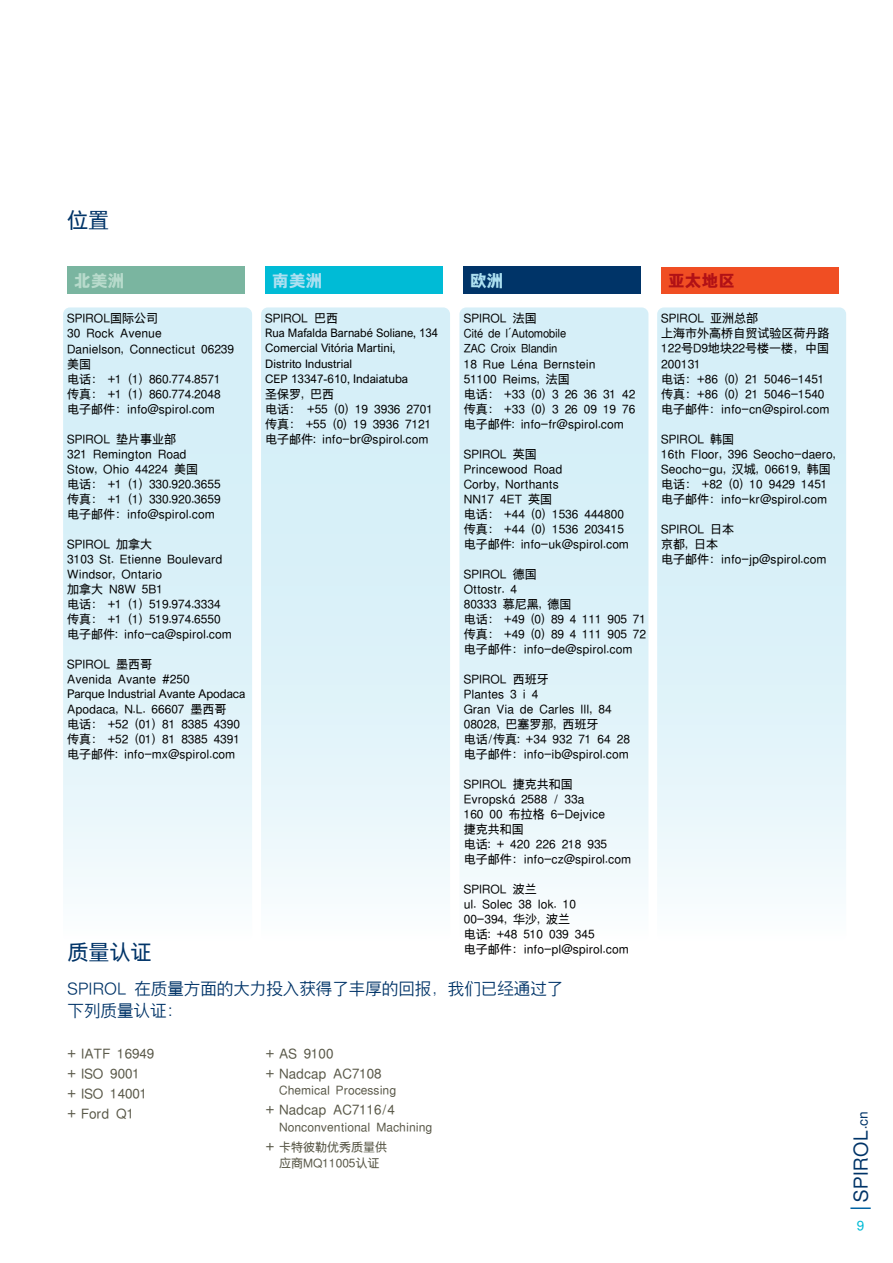
<style>
.page{position:relative;width:893px;height:1263px;background:#fff}
.page>*{position:absolute;margin:0;border:0;box-sizing:border-box;transform-origin:0 0}
.t1{font:21px "Tensentype Jia Li Zhong Hei GB18030";color:#003468}
.t2{font:19.5px "Tensentype Jia Li Zhong Hei GB18030";letter-spacing:.02em;color:#003468}
.t3{font:16.5px/22.5px "Tensentype Jia Li Xi Hei GB18030";color:#003468}
.t4{font:16.5px "Tensentype Jia Li Cu Hei GB18030";color:#ade0f1}
.t5{font:16.5px "Tensentype Jia Li Cu Hei GB18030";color:#b11116}
.t6{font:16.5px "Tensentype Jia Li Cu Hei GB18030";color:#b8dbcc}
.t7{font:13.5px/19.8px "Tensentype Jia Li Zhong Hei GB18030";color:#585747}
.t8{font:13.5px "Tensentype Jia Li Zhong Hei GB18030";color:#00bbd6}
.t9{font:12px/15px "Tensentype Jia Li Zhong Hei GB18030";color:#000}
.t10{font:12px/19.8px "Tensentype Jia Li Zhong Hei GB18030";color:#585747}
.t11{font:12px "Arial Nova";letter-spacing:-.005em;color:#000}
.t12{font:11.7px/15px "Arial Nova";color:#000}
.t13{font:11.7px/15px "Tensentype Jia Li Zhong Hei GB18030";letter-spacing:-.025em;color:#000;scale:.95 1}
.s1{font-size:12px}
.s2{font-size:13.5px}
</style>
<div class="page">
<div style="left:63px;top:307px;width:189px;height:634px;background:linear-gradient(to bottom,#ceecf7,#f2fafc);border-radius:7px"></div>
<div style="left:261px;top:307px;width:189px;height:634px;background:linear-gradient(to bottom,#ceecf7,#f2fafc);border-radius:7px"></div>
<div style="left:459px;top:307px;width:189px;height:634px;background:linear-gradient(to bottom,#ceecf7,#f2fafc);border-radius:7px"></div>
<div style="left:657px;top:307px;width:189px;height:634px;background:linear-gradient(to bottom,#ceecf7,#f2fafc);border-radius:7px"></div>
<hr style="left:850px;top:1207px;width:21px;height:2px;background:#0063a4">
<div style="left:68px;top:267px;width:177px;height:27px;background:#7ab5a0"></div>
<div style="left:265px;top:267px;width:178px;height:27px;background:#00bbd6"></div>
<div style="left:463px;top:267px;width:178px;height:27px;background:#003468"></div>
<div style="left:661px;top:267px;width:178px;height:26px;background:#f04e23"></div>
<h1 class="t1" style="left:67px;top:206px;width:43px">位置</h1>
<h3 class="t6" style="left:74px;top:270px;width:52px">北美洲</h3>
<h3 class="t4" style="left:272px;top:270px;width:52px">南美洲</h3>
<h3 class="t4" style="left:470px;top:270px;width:35px">欧洲</h3>
<h3 class="t5" style="left:668px;top:269px;width:68px">亚太地区</h3>
<p class="t9" style="left:464px;top:311px;width:74px">SPIROL 法国</p>
<p class="t13" style="left:464px;top:326px;width:109px">Cité de l'Automobile<br>ZAC Croix Blandin</p>
<p class="t9" style="left:464px;top:356px;width:173px">18 Rue Léna Bernstein<br>51100 Reims, 法国<br>电话： +33 (0) 3 26 36 31 42传真： +33 (0) 3 26 09 19 76电子邮件: info-fr@spirol.com</p>
<p class="t9" style="left:464px;top:446px;width:167px">SPIROL 英国<br>Princewood Road<br>Corby, Northants<br>NN17 4ET 英国<br>电话： +44 (0) 1536 444800传真： +44 (0) 1536 203415电子邮件: info-uk@spirol.com</p>
<p class="t9" style="left:464px;top:566px;width:184px">SPIROL 德国<br>Ottostr. 4<br>80333 慕尼黑, 德国<br>电话： +49 (0) 89 4 111 905 71传真： +49 (0) 89 4 111 905 72电子邮件：info-de@spirol.com</p>
<p class="t9" style="left:464px;top:671px;width:168px">SPIROL 西班牙<br>Plantes 3 i 4<br>Gran Via de Carles III, 84<br>08028, 巴塞罗那, 西班牙<br>电话/传真: +34 932 71 64 28电子邮件：info-ib@spirol.com</p>
<p class="t9" style="left:464px;top:776px;width:169px">SPIROL 捷克共和国<br>Evropská 2588 / 33a<br>160 00 布拉格 6-Dejvice<br>捷克共和国<br>电话: + 420 226 218 935<br>电子邮件：info-cz@spirol.com</p>
<p class="t9" style="left:464px;top:881px;width:166px">SPIROL 波兰<br>ul. Solec 38 lok. 10<br>00-394, 华沙, 波兰<br>电话: +48 510 039 345<br>电子邮件：info-pl@spirol.com</p>
<p class="t9" style="left:67px;top:311px;width:168px">SPIROL国际公司<br>30 Rock Avenue<br>Danielson, Connecticut 06239美国<br>电话： +1 (1) 860.774.8571传真： +1 (1) 860.774.2048电子邮件：info@spirol.com</p>
<p class="t9" style="left:67px;top:431px;width:155px">SPIROL 垫片事业部<br>321 Remington Road<br>Stow, Ohio 44224 美国<br>电话： +1 (1) 330.920.3655传真： +1 (1) 330.920.3659电子邮件：info@spirol.com</p>
<p class="t9" style="left:67px;top:536px;width:166px">SPIROL 加拿大<br>3103 St. Etienne Boulevard<br>Windsor, Ontario<br>加拿大 N8W 5B1<br>电话： +1 (1) 519.974.3334传真： +1 (1) 519.974.6550电子邮件: info-ca@spirol.com</p>
<p class="t9" style="left:67px;top:656px;width:124px">SPIROL 墨西哥<br>Avenida Avante #250</p>
<p class="t11" style="left:67px;top:686px;width:180px">Parque Industrial Avante Apodaca</p>
<p class="t9" style="left:67px;top:701px;width:174px">Apodaca, N.L. 66607 墨西哥电话： +52 (01) 81 8385 4390传真： +52 (01) 81 8385 4391电子邮件: info-mx@spirol.com</p>
<p class="t9" style="left:265px;top:311px;width:74px">SPIROL 巴西</p>
<p class="t12" style="left:265px;top:326px;width:174px">Rua Mafalda Barnabé Soliane, 134<br>Comercial Vitória Martini,<br>Distrito Industrial<br>CEP 13347-610, <span class="s1">Indaiatuba</span></p>
<p class="t9" style="left:265px;top:386px;width:169px">圣保罗, 巴西<br>电话： +55 (0) 19 3936 2701传真： +55 (0) 19 3936 7121电子邮件: info-br@spirol.com</p>
<h1 class="t1" style="left:68px;top:938px;width:85px">质量认证</h1>
<h3 class="t3" style="left:68px;top:976px;width:497px">SPIROL 在质量方面的大力投入获得了丰厚的回报，我们已经通过了下列质量认证：</h3>
<p class="t7" style="left:68px;top:1043px;width:88px">+ IATF 16949 + ISO 9001<br>+ ISO 14001 + Ford Q1</p>
<p class="t7" style="left:266px;top:1043px;width:117px">+ AS 9100<br>+ Nadcap AC7108</p>
<p class="t10" style="left:279px;top:1080px;width:119px">Chemical Processing</p>
<p class="t7" style="left:266px;top:1099px;width:131px">+ Nadcap AC7116/4</p>
<p class="t10" style="left:266px;top:1116px;width:168px;text-indent:14px">Nonconventional Machining <span class="s2">+</span> 卡特彼勒优秀质量供</p>
<p class="t10" style="left:279px;top:1153px;width:102px">应商MQ11005认证</p>
<p class="t9" style="left:661px;top:311px;width:170px">SPIROL 亚洲总部<br>上海市外高桥自贸试验区荷丹路<br>122号D9地块22号楼一楼，中国<br>200131<br>电话：+86 (0) 21 5046-1451传真：+86 (0) 21 5046-1540电子邮件：info-cn@spirol.com</p>
<p class="t9" style="left:661px;top:431px;width:176px">SPIROL 韩国<br>16th Floor, 396 Seocho-daero,<br>Seocho-gu, 汉城, 06619, 韩国电话： +82 (0) 10 9429 1451电子邮件：info-kr@spirol.com</p>
<p class="t9" style="left:661px;top:521px;width:167px">SPIROL 日本<br>京都, 日本<br>电子邮件：info-jp@spirol.com</p>
<h2 class="t2" style="left:848px;top:1201px;width:92px;rotate:-90deg">SPIROL<span class="s2">.cn</span></h2>
<p class="t8" style="left:857px;top:1216px;width:9px">9</p>
</div>
